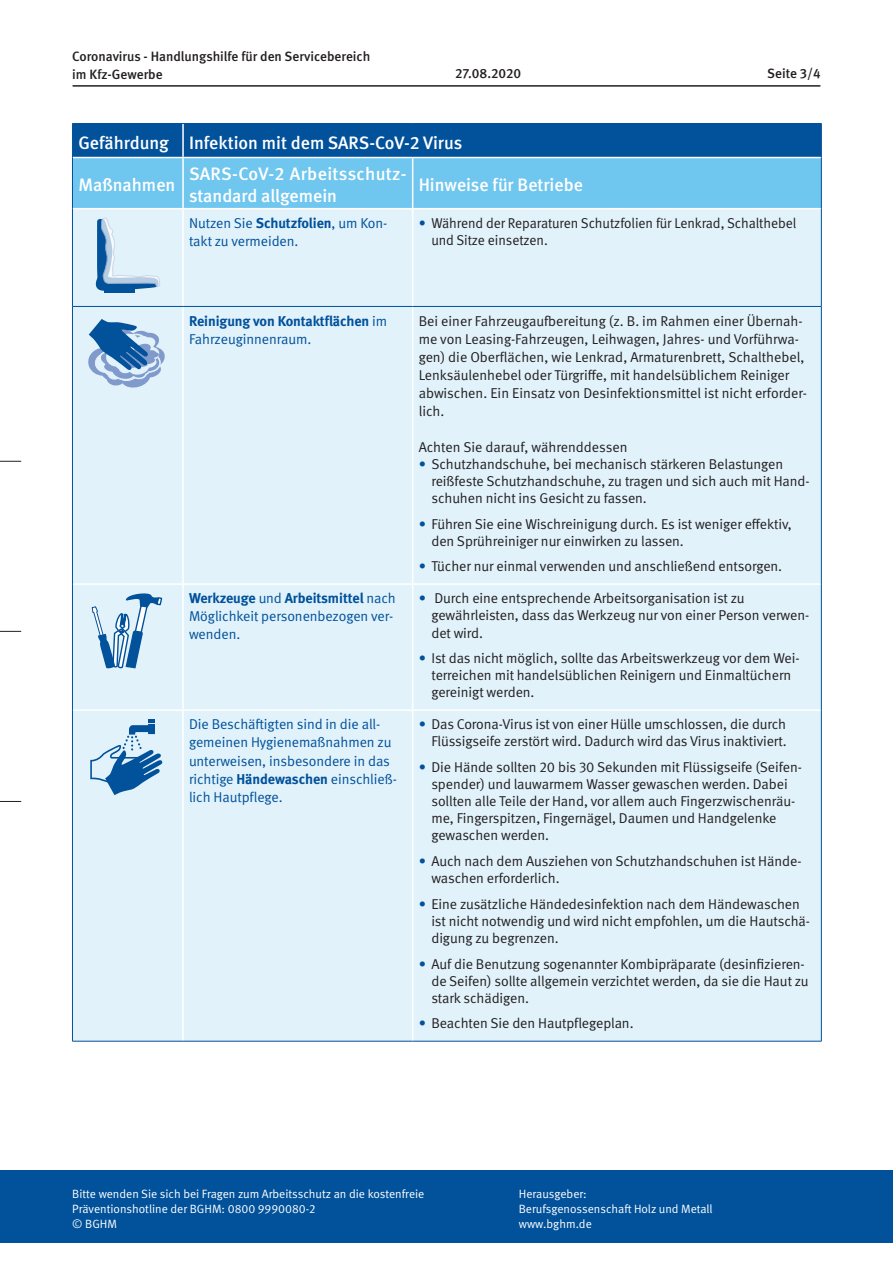
<style>
.page{position:relative;width:893px;height:1263px;background:#fff}
.page>*{position:absolute;margin:0;border:0;box-sizing:border-box;transform-origin:0 0}
.t1{font:500 18px/21.6px "DGUV Meta";color:#fff}
.t2{font:14.25px/17.1px "DGUV Meta";letter-spacing:-.005em;color:#231f20}
.t3{font:14.25px/18px "DGUV Meta";letter-spacing:-.005em;color:#01519b}
.t4{font:700 14.25px/18px "DGUV Meta";letter-spacing:-.005em;color:#01519b}
.t5{font:500 13.5px/18px "DGUV Meta";color:#231f20}
.t6{font:12px/15px "DGUV Meta";color:#fff}
.s1{font-weight:700}
.s2{color:#01519b}
.s3{font-weight:400}
</style>
<div class="page">
<div style="left:0;top:1170px;width:893px;height:73px;background:#01519b"></div>
<svg style="left:0;top:461px;width:21px;height:1px"></svg>
<svg style="left:0;top:631px;width:21px;height:1px"></svg>
<svg style="left:0;top:801px;width:21px;height:1px"></svg>
<hr style="left:73px;top:85px;width:747px;height:2px;background:#231f20">
<svg style="left:73px;top:124px;width:748px;height:84px;background:#4498cd"></svg>
<div style="left:73px;top:209px;width:748px;height:832px;background:#e1f2fb"></div>
<hr style="left:182px;top:124px;width:2px;height:33px;background:#fff">
<hr style="left:73px;top:157px;width:110px;height:1px;background:#fff">
<hr style="left:183px;top:157px;width:230px;height:1px;background:#fff">
<hr style="left:182px;top:158px;width:2px;height:50px;background:#fff">
<hr style="left:413px;top:157px;width:408px;height:1px;background:#fff">
<hr style="left:412px;top:158px;width:1px;height:50px;background:#fff">
<hr style="left:182px;top:209px;width:2px;height:97px;background:#fff">
<hr style="left:412px;top:209px;width:1px;height:97px;background:#fff">
<hr style="left:182px;top:307px;width:2px;height:276px;background:#fff">
<hr style="left:412px;top:307px;width:1px;height:276px;background:#fff">
<hr style="left:73px;top:583px;width:110px;height:2px;background:#fff">
<hr style="left:183px;top:583px;width:230px;height:2px;background:#fff">
<hr style="left:182px;top:585px;width:2px;height:124px;background:#fff">
<hr style="left:413px;top:583px;width:408px;height:2px;background:#fff">
<hr style="left:412px;top:585px;width:1px;height:124px;background:#fff">
<hr style="left:73px;top:709px;width:110px;height:2px;background:#fff">
<hr style="left:183px;top:709px;width:230px;height:2px;background:#fff">
<hr style="left:182px;top:711px;width:2px;height:330px;background:#fff">
<hr style="left:413px;top:709px;width:408px;height:2px;background:#fff">
<hr style="left:412px;top:711px;width:1px;height:330px;background:#fff">
<hr style="left:72px;top:209px;width:1px;height:97px;background:#01519b">
<hr style="left:821px;top:209px;width:1px;height:97px;background:#01519b">
<hr style="left:72px;top:307px;width:1px;height:277px;background:#01519b">
<hr style="left:821px;top:307px;width:1px;height:277px;background:#01519b">
<hr style="left:72px;top:584px;width:1px;height:126px;background:#01519b">
<hr style="left:821px;top:584px;width:1px;height:126px;background:#01519b">
<hr style="left:72px;top:710px;width:1px;height:331px;background:#01519b">
<hr style="left:821px;top:710px;width:1px;height:331px;background:#01519b">
<hr style="left:72px;top:123px;width:111px;height:1px;background:#01519b">
<hr style="left:72px;top:124px;width:1px;height:34px;background:#01519b">
<hr style="left:183px;top:123px;width:230px;height:1px;background:#01519b">
<hr style="left:413px;top:123px;width:408px;height:1px;background:#01519b">
<hr style="left:821px;top:124px;width:1px;height:34px;background:#01519b">
<hr style="left:72px;top:158px;width:1px;height:51px;background:#01519b">
<hr style="left:821px;top:158px;width:1px;height:51px;background:#01519b">
<hr style="left:72px;top:306px;width:111px;height:1px;background:#01519b">
<hr style="left:183px;top:306px;width:230px;height:1px;background:#01519b">
<hr style="left:413px;top:306px;width:408px;height:1px;background:#01519b">
<hr style="left:72px;top:1041px;width:111px;height:1px;background:#01519b">
<hr style="left:183px;top:1041px;width:230px;height:1px;background:#01519b">
<hr style="left:413px;top:1041px;width:408px;height:1px;background:#01519b">
<div style="left:104px;top:288px;width:30px;height:5px;background:#01519b"></div>
<svg style="left:94px;top:218px;width:66px;height:74px;background:#b3cfe5"></svg>
<svg style="left:88px;top:319px;width:77px;height:69px;background:#86acd2"></svg>
<svg style="left:91px;top:593px;width:72px;height:76px;background:#a9c9e2"></svg>
<svg style="left:90px;top:719px;width:73px;height:76px;background:#97bddb"></svg>
<p class="t5" style="left:72px;top:47px;width:300px">Coronavirus - Handlungshilfe für den Servicebereich im Kfz-Gewerbe</p>
<p class="t5" style="left:455px;top:65px;width:68px">27.08.2020</p>
<p class="t5" style="left:767px;top:65px;width:55px">Seite 3/4</p>
<p class="t1" style="left:78px;top:132px;width:385px">Gefährdung Infektion mit dem SARS-CoV-2 Virus</p>
<p class="t1" style="left:78px;top:175px;width:98px">Maßnahmen</p>
<p class="t1" style="left:189px;top:164px;width:219px">SARS-CoV-2 Arbeitsschutz&shy;standard allgemein</p>
<p class="t1" style="left:419px;top:175px;width:166px">Hinweise für Betriebe</p>
<p class="t3" style="left:189px;top:214px;width:200px">Nutzen Sie <span class="s1">Schutzfolien</span>, um Kon&shy;takt zu vermeiden.</p>
<p class="t2" style="left:431px;top:215px;width:366px;text-indent:-13px"><span class="s2">•</span> Während der Reparaturen Schutzfolien für Lenkrad, Schalthebel und Sitze einsetzen.</p>
<p class="t4" style="left:189px;top:312px;width:200px">Reinigung von Kontaktflächen <span class="s3">im<br>Fahrzeuginnenraum.</span></p>
<p class="t2" style="left:419px;top:312px;width:390px;line-height:18px">Bei einer Fahrzeugaufbereitung (z. B. im Rahmen einer Übernah&shy;me von Leasing-Fahrzeugen, Leihwagen, Jahres- und Vorführwa&shy;gen) die Oberflächen, wie Lenkrad, Armaturenbrett, Schalthebel, Lenksäulenhebel oder Türgriffe, mit handelsüblichem Reiniger abwischen. Ein Einsatz von Desinfektionsmittel ist nicht erforder&shy;lich.</p>
<p class="t2" style="left:419px;top:439px;width:210px">Achten Sie darauf, währenddessen</p>
<p class="t2" style="left:431px;top:456px;width:380px;text-indent:-13px"><span class="s2">•</span> Schutzhandschuhe, bei mechanisch stärkeren Belastungen reißfeste Schutzhandschuhe, zu tragen und sich auch mit Hand&shy;schuhen nicht ins Gesicht zu fassen.</p>
<p class="t2" style="left:431px;top:515px;width:362px;text-indent:-13px"><span class="s2">•</span> Führen Sie eine Wischreinigung durch. Es ist weniger effektiv, den Sprühreiniger nur einwirken zu lassen.</p>
<p class="t2" style="left:419px;top:558px;width:365px"><span class="s2">•</span> Tücher nur einmal verwenden und anschließend entsorgen.</p>
<p class="t3" style="left:189px;top:590px;width:208px"><span class="s1">Werkzeuge</span> und <span class="s1">Arbeitsmittel</span> nach<br>Möglichkeit personenbezogen ver&shy;wenden.</p>
<p class="t2" style="left:431px;top:590px;width:379px;text-indent:-13px"><span class="s2">•</span> Durch eine entsprechende Arbeitsorganisation ist zu gewährleisten, dass das Werkzeug nur von einer Person verwen&shy;det wird.</p>
<p class="t2" style="left:431px;top:650px;width:370px;text-indent:-13px"><span class="s2">•</span> Ist das nicht möglich, sollte das Arbeitswerkzeug vor dem Wei&shy;terreichen mit handelsüblichen Reinigern und Einmaltüchern gereinigt werden.</p>
<p class="t3" style="left:189px;top:716px;width:209px">Die Beschäftigten sind in die all&shy;gemeinen Hygienemaßnahmen zu unterweisen, insbesondere in das richtige <span class="s1">Händewaschen</span> einschließ&shy;lich Hautpflege.</p>
<p class="t2" style="left:419px;top:716px;width:370px;text-align:right"><span class="s2">•</span> Das Corona-Virus ist von einer Hülle umschlossen, die durch<br>Flüssigseife zerstört wird. Dadurch wird das Virus inaktiviert.</p>
<p class="t2" style="left:431px;top:759px;width:372px;text-indent:-13px"><span class="s2">•</span> Die Hände sollten 20 bis 30 Sekunden mit Flüssigseife (Seifen&shy;spender) und lauwarmem Wasser gewaschen werden. Dabei sollten alle Teile der Hand, vor allem auch Fingerzwischenräu&shy;me, Fingerspitzen, Fingernägel, Daumen und Handgelenke gewaschen werden.</p>
<p class="t2" style="left:431px;top:853px;width:372px;text-indent:-13px"><span class="s2">•</span> Auch nach dem Ausziehen von Schutzhandschuhen ist Hände&shy;waschen erforderlich.</p>
<p class="t2" style="left:431px;top:896px;width:379px;text-indent:-13px"><span class="s2">•</span> Eine zusätzliche Händedesinfektion nach dem Händewaschen ist nicht notwendig und wird nicht empfohlen, um die Hautschä&shy;digung zu begrenzen.</p>
<p class="t2" style="left:431px;top:955px;width:379px;text-indent:-13px"><span class="s2">•</span> Auf die Benutzung sogenannter Kombipräparate (desinfizieren&shy;de Seifen) sollte allgemein verzichtet werden, da sie die Haut zu stark schädigen.</p>
<p class="t2" style="left:419px;top:1015px;width:216px"><span class="s2">•</span> Beachten Sie den Hautpflegeplan.</p>
<p class="t6" style="left:72px;top:1186px;width:354px">Bitte wenden Sie sich bei Fragen zum Arbeitsschutz an die kostenfreie<br>Präventionshotline der BGHM: 0800 9990080-2<br>© BGHM</p>
<p class="t6" style="left:519px;top:1186px;width:195px">Herausgeber:<br>Berufsgenossenschaft Holz und Metall www.bghm.de</p>
</div>
